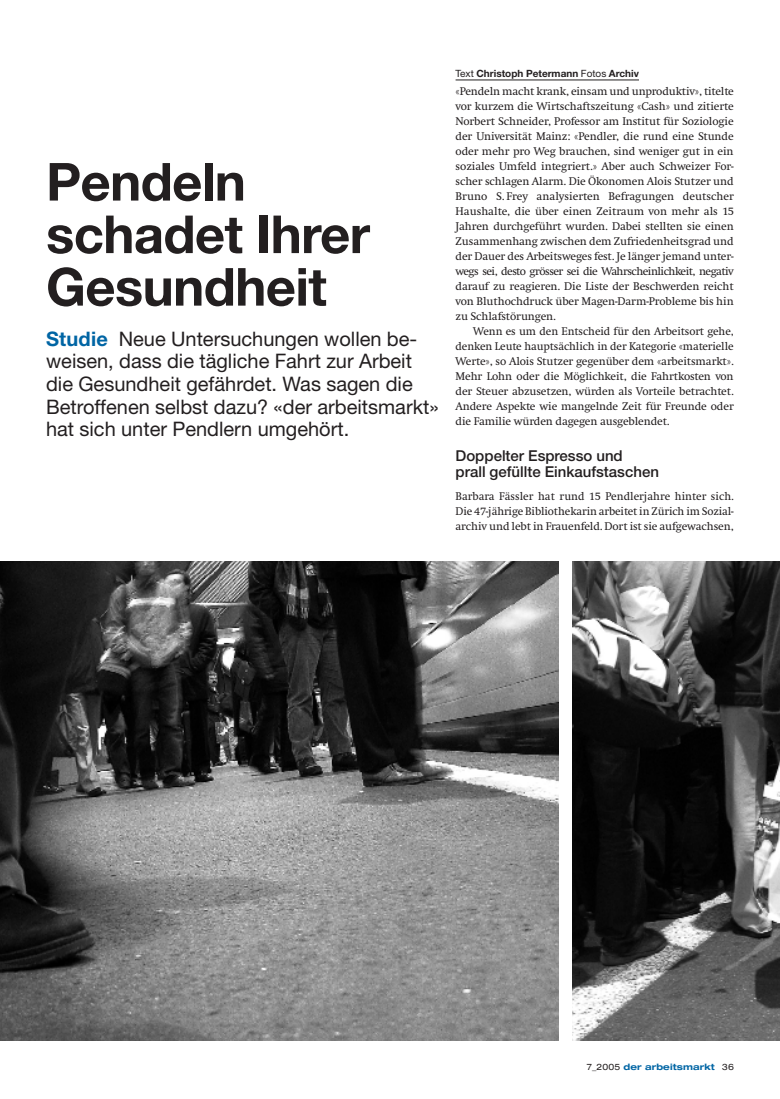
<style>
.page{position:relative;width:780px;height:1099px;background:#fff}
.page>*{position:absolute;margin:0;border:0;box-sizing:border-box;transform-origin:0 0}
.t1{font:700 52.5px/52.5px "Helvetica Neue";letter-spacing:-.01em;color:#231f20}
.t2{font:20px/22.5px "Helvetica Neue";color:#231f20}
.t3{font:500 15px/16.2px "Helvetica Neue";color:#231f20}
.t4{font:11.5px/15px "Swift";letter-spacing:-.01em;color:#231f20;text-align:justify}
.t5{font:700 10px "Helvetica Neue";color:#231f20}
.t6{font:700 expanded 8.75px "Helvetica Neue";letter-spacing:.015em;color:#0065a4}
.s1{font-weight:700;color:#0065a4}
.s2{font-weight:400}
.s3{font-weight:400;color:#231f20}
</style>
<div class="page">
<hr style="left:455px;top:80px;width:184px;height:1px;background:#231f20">
<img style="left:0;top:561px;width:558px;height:479px">
<img style="left:572px;top:561px;width:208px;height:479px">
<h1 class="t1" style="left:46px;top:160px;width:325px">Pendeln schadet Ihrer<br>Gesundheit</h1>
<h2 class="t2" style="left:46px;top:329px;width:394px"><span class="s1">Studie</span> Neue Untersuchungen wollen be&shy;weisen, dass die tägliche Fahrt zur Arbeit die Gesundheit gefährdet. Was sagen die Betroffenen selbst dazu? «der arbeitsmarkt» hat sich unter Pendlern umgehört.</h2>
<p class="t5" style="left:455px;top:70px;width:185px"><span class="s2">Text</span> Christoph Petermann <span class="s2">Fotos</span> Archiv</p>
<p class="t4" style="left:455px;top:83px;width:280px">«Pendeln macht krank, einsam und unproduktiv», titelte vor kurzem die Wirtschaftszeitung «Cash» und zitierte Norbert Schneider, Professor am Institut für Soziologie der Universität Mainz: «Pendler, die rund eine Stunde oder mehr pro Weg brauchen, sind weniger gut in ein soziales Umfeld integriert.» Aber auch Schweizer For&shy;scher schlagen Alarm. Die Ökonomen Alois Stutzer und Bruno S. Frey analysierten Befragungen deutscher Haushalte, die über einen Zeitraum von mehr als 15<br>Jahren durchgeführt wurden. Dabei stellten sie einen Zusammenhang zwischen dem Zufriedenheitsgrad und der Dauer des Arbeitsweges fest. Je länger jemand unter&shy;wegs sei, desto grösser sei die Wahrscheinlichkeit, negativ darauf zu reagieren. Die Liste der Beschwerden reicht von Bluthochdruck über Magen-Darm-Probleme bis hin zu Schlafstörungen.</p>
<p class="t4" style="left:455px;top:323px;width:280px;text-indent:18px">Wenn es um den Entscheid für den Arbeitsort gehe, denken Leute hauptsächlich in der Kategorie «materielle Werte», so Alois Stutzer gegenüber dem «arbeitsmarkt».<br>Mehr Lohn oder die Möglichkeit, die Fahrtkosten von der Steuer abzusetzen, würden als Vorteile betrachtet.<br>Andere Aspekte wie mangelnde Zeit für Freunde oder die Familie würden dagegen ausgeblendet.</p>
<h3 class="t3" style="left:455px;top:449px;width:205px">Doppelter Espresso und<br>prall gefüllte Einkaufstaschen</h3>
<p class="t4" style="left:455px;top:488px;width:280px">Barbara Fässler hat rund 15 Pendlerjahre hinter sich.<br>Die 47-jährige Bibliothekarin arbeitet in Zürich im Sozial&shy;archiv und lebt in Frauenfeld. Dort ist sie aufgewachsen,</p>
<p class="t6" style="left:587px;top:1063px;width:149px"><span class="s3">7_2005</span> der arbeitsmarkt <span class="s3">36</span></p>
</div>
